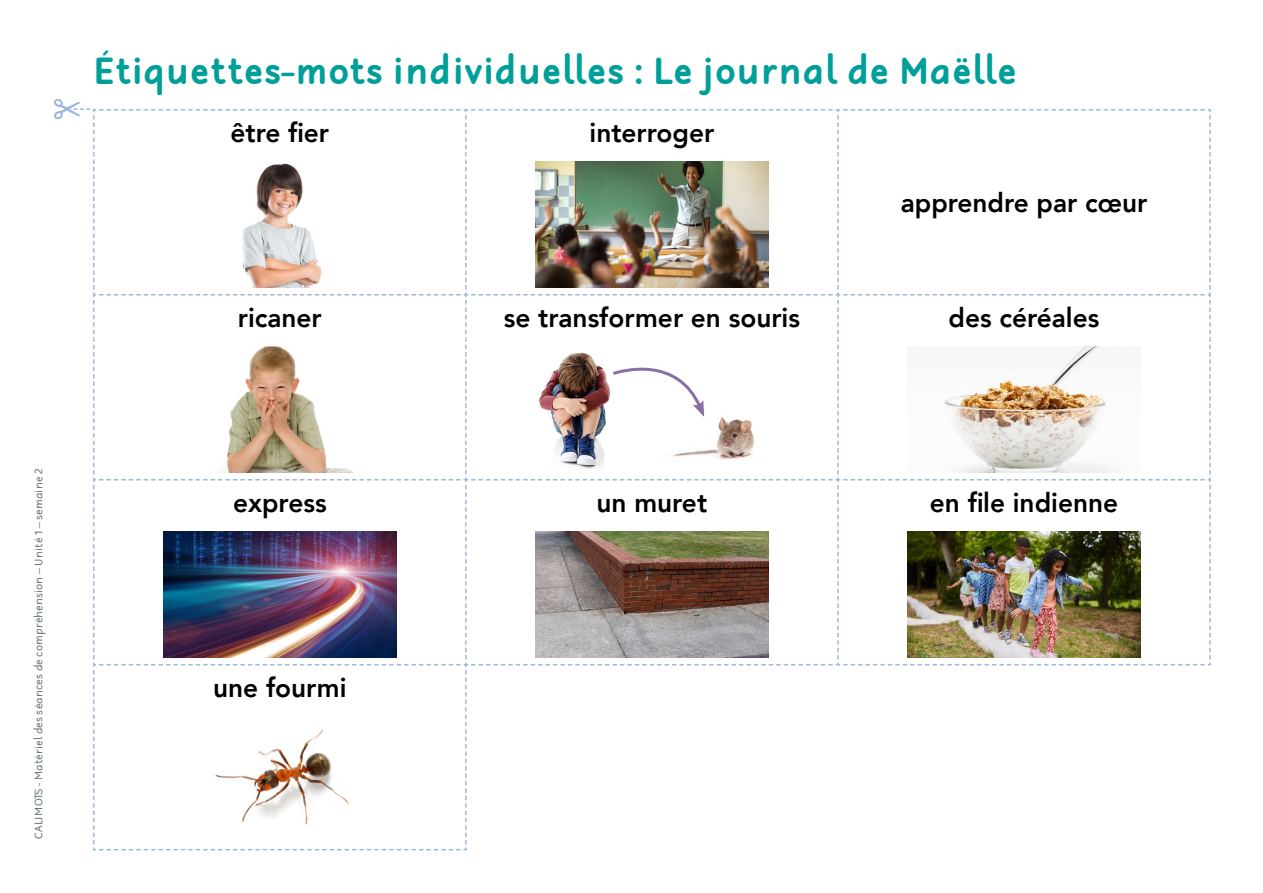
<style>
.page{position:relative;width:1263px;height:893px;background:#fff}
.page>*{position:absolute;margin:0;border:0;box-sizing:border-box;transform-origin:0 0}
.t1{font:700 36px "Robaga Rounded";color:#009f9a}
.Txt{font:800 27px "Avenir";color:#000}
.t2{font:10.5px "Robaga Rounded";color:#68797c}
</style>
<div class="page">
<img style="left:54px;top:99px;width:1157px;height:752px">
<h1 class="t1" style="left:93px;top:51px;width:926px">Étiquettes-mots individuelles : Le journal de Maëlle</h1>
<p class="Txt" style="left:231px;top:111px;width:100px">être fier</p>
<p class="Txt" style="left:590px;top:111px;width:126px">interroger</p>
<p class="Txt" style="left:901px;top:181px;width:248px">apprendre par cœur</p>
<p class="Txt" style="left:238px;top:296px;width:85px">ricaner</p>
<p class="Txt" style="left:504px;top:296px;width:298px">se transformer en souris</p>
<p class="Txt" style="left:948px;top:296px;width:152px">des céréales</p>
<p class="t2" style="left:33px;top:839px;width:372px;rotate:-90deg">CALIMOTS - Matériel des séances de compréhension – Unité 1 – semaine 2</p>
<p class="Txt" style="left:233px;top:481px;width:95px">express</p>
<p class="Txt" style="left:597px;top:481px;width:112px">un muret</p>
<p class="Txt" style="left:930px;top:481px;width:190px">en file indienne</p>
<p class="Txt" style="left:213px;top:666px;width:135px">une fourmi</p>
</div>
